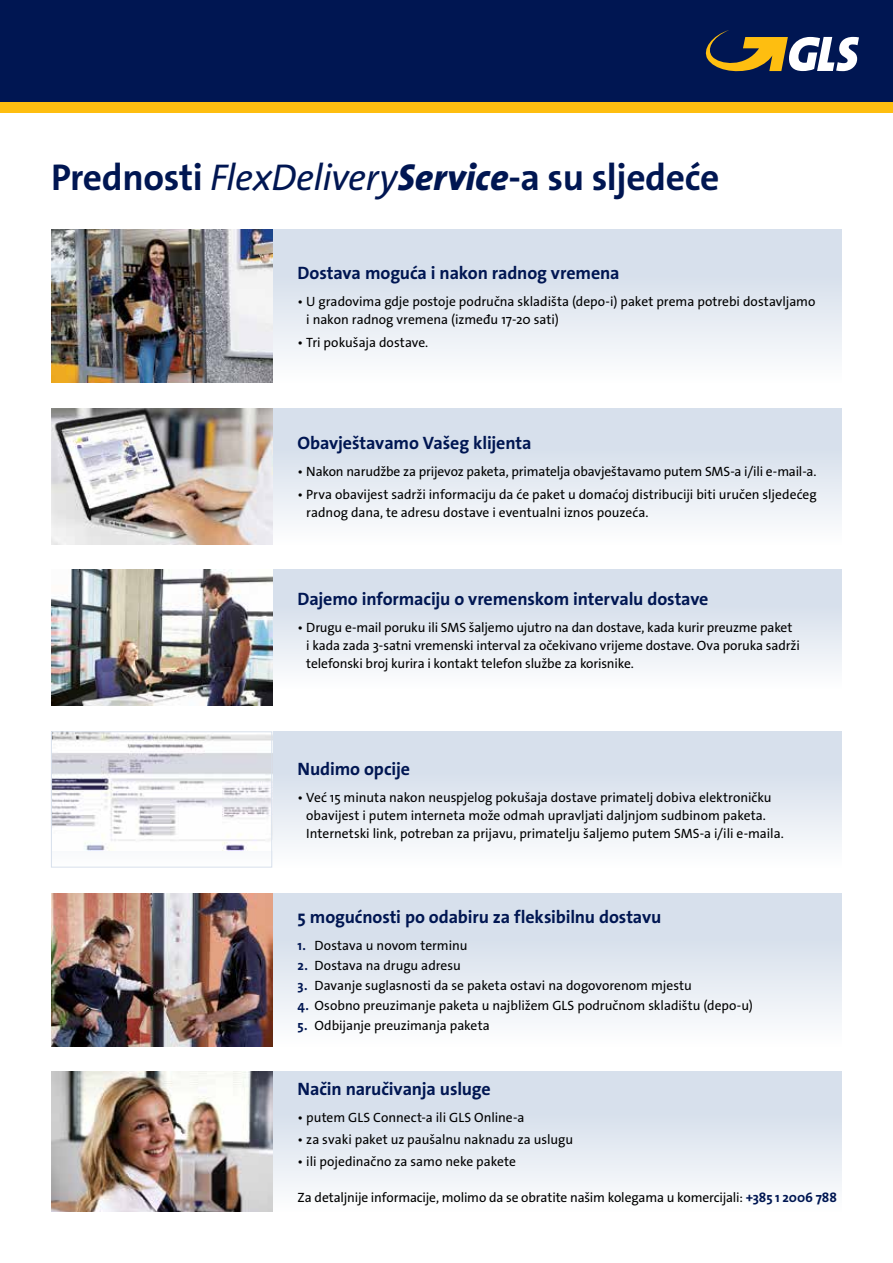
<style>
.page{position:relative;width:893px;height:1263px;background:#fff}
.page>*{position:absolute;margin:0;border:0;box-sizing:border-box;transform-origin:0 0}
.t1{font:700 37.5px "The Sans CE";letter-spacing:-.01em;color:#001652}
.t2{font:700 18px "The Sans CE";letter-spacing:-.005em;color:#001652}
.t3{font:13.5px/18px "The Sans CE";letter-spacing:-.005em;color:#000}
.s1{font-weight:400;font-style:italic}
.s2{font-weight:800;font-style:italic}
.s3{font-weight:700;color:#001652}
</style>
<div class="page">
<div style="left:51px;top:230px;width:791px;height:153px;background:linear-gradient(to bottom,#cfdae8,#fafbfd)"></div>
<div style="left:51px;top:408px;width:791px;height:136px;background:linear-gradient(to bottom,#cfdae8,#fafbfc)"></div>
<div style="left:51px;top:570px;width:791px;height:119px;background:linear-gradient(to bottom,#cfd9e8,#fafbfc)"></div>
<div style="left:51px;top:731px;width:791px;height:136px;background:linear-gradient(to bottom,#cfd9e8,#fafbfc)"></div>
<div style="left:51px;top:893px;width:791px;height:153px;background:linear-gradient(to bottom,#cfdae8,#fafbfc)"></div>
<div style="left:51px;top:1071px;width:791px;height:141px;background:linear-gradient(to bottom,#cfdae8,#fafbfc)"></div>
<img style="left:51px;top:230px;width:221px;height:153px">
<img style="left:51px;top:408px;width:221px;height:136px">
<img style="left:51px;top:570px;width:221px;height:136px">
<img style="left:51px;top:1071px;width:221px;height:141px">
<img style="left:51px;top:893px;width:221px;height:153px">
<div style="left:0;top:0;width:893px;height:102px;background:#001652"></div>
<svg style="left:705px;top:30px;width:154px;height:42px"></svg>
<div style="left:0;top:102px;width:893px;height:11px;background:#febe10"></div>
<img style="left:53px;top:733px;width:217px;height:117px">
<div style="left:51px;top:731px;width:221px;height:136px;border:1px solid #d7e0ec"></div>
<h1 class="t1" style="left:51px;top:156px;width:670px">Prednosti <span class="s1">FlexDelivery</span><span class="s2">Service</span>-a su sljedeće</h1>
<h2 class="t2" style="left:298px;top:263px;width:323px">Dostava moguća i nakon radnog vremena</h2>
<p class="t3" style="left:306px;top:293px;width:511px;text-indent:-9px">• U gradovima gdje postoje područna skladišta (depo-i) paket prema potrebi dostavljamo i nakon radnog vremena (između 17-20 sati)</p>
<p class="t3" style="left:298px;top:333px;width:132px">• Tri pokušaja dostave.</p>
<h2 class="t2" style="left:298px;top:433px;width:236px">Obavještavamo Vašeg klijenta</h2>
<p class="t3" style="left:298px;top:463px;width:520px">• Nakon narudžbe za prijevoz paketa, primatelja obavještavamo putem SMS-a i/ili e-mail-a.</p>
<p class="t3" style="left:306px;top:485px;width:512px;text-indent:-9px">• Prva obavijest sadrži informaciju da će paket u domaćoj distribuciji biti uručen sljedećeg radnog dana, te adresu dostave i eventualni iznos pouzeća.</p>
<h2 class="t2" style="left:298px;top:588px;width:412px">Dajemo informaciju o vremenskom intervalu dostave</h2>
<p class="t3" style="left:306px;top:618px;width:495px;text-indent:-9px">• Drugu e-mail poruku ili SMS šaljemo ujutro na dan dostave, kada kurir preuzme paket<br>i kada zada 3-satni vremenski interval za očekivano vrijeme dostave. Ova poruka sadrži telefonski broj kurira i kontakt telefon službe za korisnike.</p>
<h2 class="t2" style="left:298px;top:758px;width:114px">Nudimo opcije</h2>
<p class="t3" style="left:306px;top:788px;width:479px;text-indent:-9px">• Već 15 minuta nakon neuspjelog pokušaja dostave primatelj dobiva elektroničku obavijest i putem interneta može odmah upravljati daljnjom sudbinom paketa.<br>Internetski link, potreban za prijavu, primatelju šaljemo putem SMS-a i/ili e-maila.</p>
<h2 class="t2" style="left:298px;top:906px;width:365px">5 mogućnosti po odabiru za fleksibilnu dostavu</h2>
<p class="t3" style="left:298px;top:936px;width:171px"><span class="s3">1.</span> Dostava u novom terminu</p>
<p class="t3" style="left:298px;top:956px;width:165px"><span class="s3">2.</span> Dostava na drugu adresu</p>
<p class="t3" style="left:298px;top:976px;width:396px"><span class="s3">3.</span> Davanje suglasnosti da se paketa ostavi na dogovorenom mjestu</p>
<p class="t3" style="left:298px;top:997px;width:457px"><span class="s3">4.</span> Osobno preuzimanje paketa u najbližem GLS područnom skladištu (depo-u)</p>
<p class="t3" style="left:298px;top:1017px;width:194px"><span class="s3">5.</span> Odbijanje preuzimanja paketa</p>
<h2 class="t2" style="left:298px;top:1078px;width:195px">Način naručivanja usluge</h2>
<p class="t3" style="left:298px;top:1108px;width:228px">• putem GLS Connect-a ili GLS Online-a</p>
<p class="t3" style="left:298px;top:1131px;width:277px">• za svaki paket uz paušalnu naknadu za uslugu</p>
<p class="t3" style="left:298px;top:1153px;width:220px">• ili pojedinačno za samo neke pakete</p>
<p class="t3" style="left:298px;top:1189px;width:541px">Za detaljnije informacije, molimo da se obratite našim kolegama u komercijali: <span class="s3">+385 1 2006 788</span></p>
</div>
